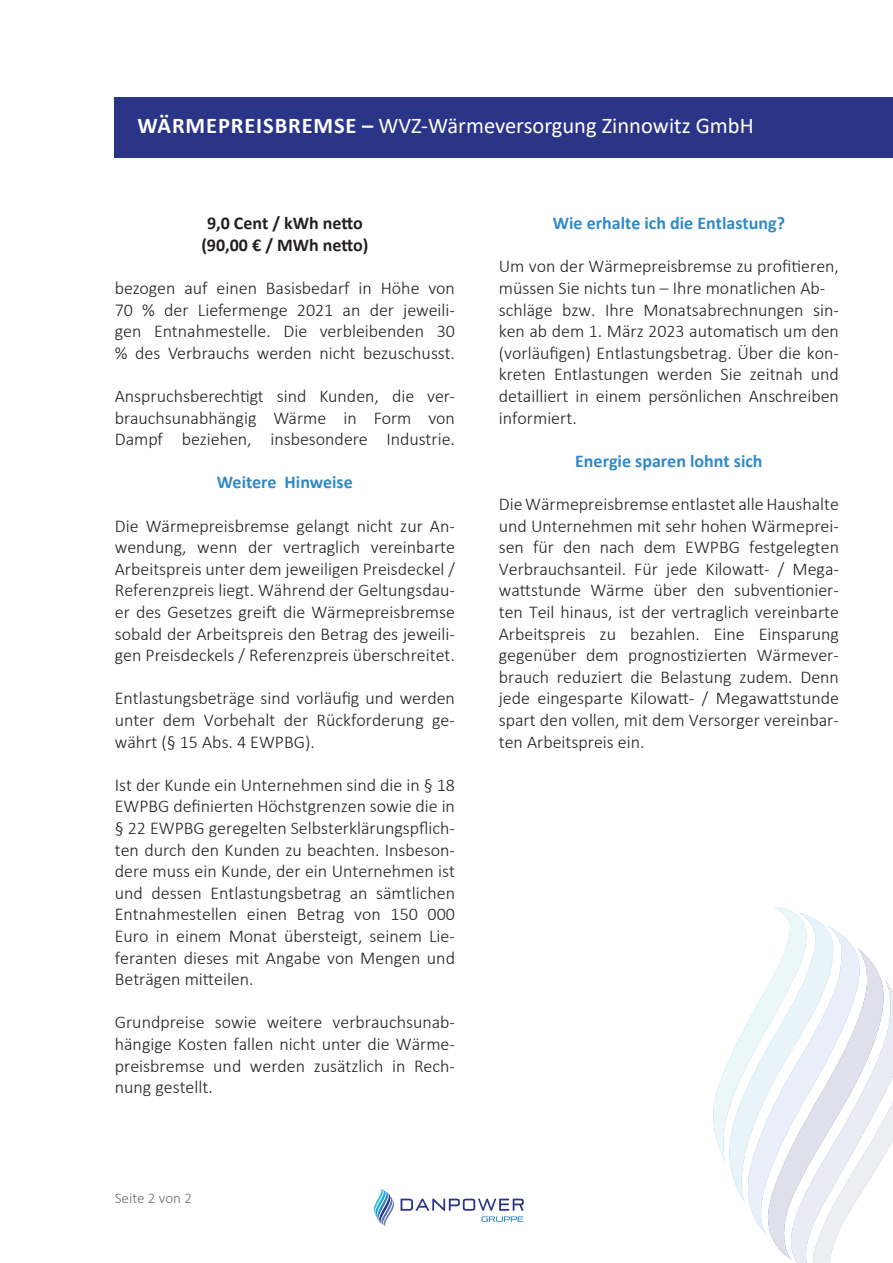
<style>
.page{position:relative;width:893px;height:1263px;background:#fff}
.page>*{position:absolute;margin:0;border:0;box-sizing:border-box;transform-origin:0 0}
.t1{font:22.5px "Calibri";color:#fff}
.t2{font:300 18px/21.6px "Calibri";color:#231f20;text-align:justify}
.t3{font:700 18px "Calibri";color:#2f89c9}
.t4{font:700 18px/21.6px "Calibri";color:#231f20;text-align:center}
.t5{font:300 15px "Calibri";color:#6b6b6e}
.s1{font-weight:700}
</style>
<div class="page">
<svg style="left:713px;top:906px;width:180px;height:357px"></svg>
<svg style="left:401px;top:1198px;width:123px;height:24px"></svg>
<svg style="left:373px;top:1189px;width:21px;height:37px"></svg>
<div style="left:115px;top:97px;width:778px;height:61px;background:#2b3588"></div>
<p class="t1" style="left:137px;top:109px;width:618px"><span class="s1">WÄRMEPREISBREMSE –</span> WVZ-Wärmeversorgung Zinnowitz GmbH</p>
<p class="t4" style="left:201px;top:212px;width:169px">9,0 Cent / kWh netto (90,00 € / MWh netto)</p>
<p class="t2" style="left:115px;top:277px;width:342px">bezogen auf einen Basisbedarf in Höhe von 70 % der Liefermenge 2021 an der jeweili&shy;gen Entnahmestelle. Die verbleibenden 30 % des Verbrauchs werden nicht bezuschusst.</p>
<p class="t2" style="left:115px;top:385px;width:342px">Anspruchsberechtigt sind Kunden, die ver&shy;brauchsunabhängig Wärme in Form von Dampf beziehen, insbesondere Industrie.</p>
<p class="t3" style="left:217px;top:470px;width:137px">Weitere Hinweise</p>
<p class="t2" style="left:115px;top:515px;width:342px">Die Wärmepreisbremse gelangt nicht zur An&shy;wendung, wenn der vertraglich vereinbarte Arbeitspreis unter dem jeweiligen Preisdeckel / Referenzpreis liegt. Während der Geltungsdau&shy;er des Gesetzes greift die Wärmepreisbremse sobald der Arbeitspreis den Betrag des jeweili&shy;gen Preisdeckels / Referenzpreis überschreitet.</p>
<p class="t2" style="left:115px;top:687px;width:342px">Entlastungsbeträge sind vorläufig und werden unter dem Vorbehalt der Rückforderung ge&shy;währt (§ 15 Abs. 4 EWPBG).</p>
<p class="t2" style="left:115px;top:774px;width:342px">Ist der Kunde ein Unternehmen sind die in § 18<br>EWPBG definierten Höchstgrenzen sowie die in § 22 EWPBG geregelten Selbsterklärungspflich&shy;ten durch den Kunden zu beachten. Insbeson&shy;dere muss ein Kunde, der ein Unternehmen ist und dessen Entlastungsbetrag an sämtlichen Entnahmestellen einen Betrag von 150 000<br>Euro in einem Monat übersteigt, seinem Lie&shy;feranten dieses mit Angabe von Mengen und Beträgen mitteilen.</p>
<p class="t2" style="left:115px;top:1011px;width:342px">Grundpreise sowie weitere verbrauchsunab&shy;hängige Kosten fallen nicht unter die Wärme&shy;preisbremse und werden zusätzlich in Rech&shy;nung gestellt.</p>
<p class="t5" style="left:115px;top:1189px;width:79px">Seite 2 von 2</p>
<p class="t3" style="left:553px;top:210px;width:234px">Wie erhalte ich die Entlastung?</p>
<p class="t2" style="left:499px;top:255px;width:342px">Um von der Wärmepreisbremse zu profitieren, müssen Sie nichts tun – Ihre monatlichen Ab-</p>
<p class="t2" style="left:499px;top:299px;width:342px">schläge bzw. Ihre Monatsabrechnungen sin&shy;ken ab dem 1. März 2023 automatisch um den (vorläufigen) Entlastungsbetrag. Über die kon&shy;kreten Entlastungen werden Sie zeitnah und detailliert in einem persönlichen Anschreiben informiert.</p>
<p class="t3" style="left:575px;top:448px;width:189px">Energie sparen lohnt sich</p>
<p class="t2" style="left:499px;top:493px;width:342px">Die Wärmepreisbremse entlastet alle Haushalte und Unternehmen mit sehr hohen Wärmeprei&shy;sen für den nach dem EWPBG festgelegten Verbrauchsanteil. Für jede Kilowatt- / Mega&shy;wattstunde Wärme über den subventionier&shy;ten Teil hinaus, ist der vertraglich vereinbarte Arbeitspreis zu bezahlen. Eine Einsparung gegenüber dem prognostizierten Wärmever&shy;brauch reduziert die Belastung zudem. Denn jede eingesparte Kilowatt- / Megawattstunde spart den vollen, mit dem Versorger vereinbar&shy;ten Arbeitspreis ein.</p>
</div>
